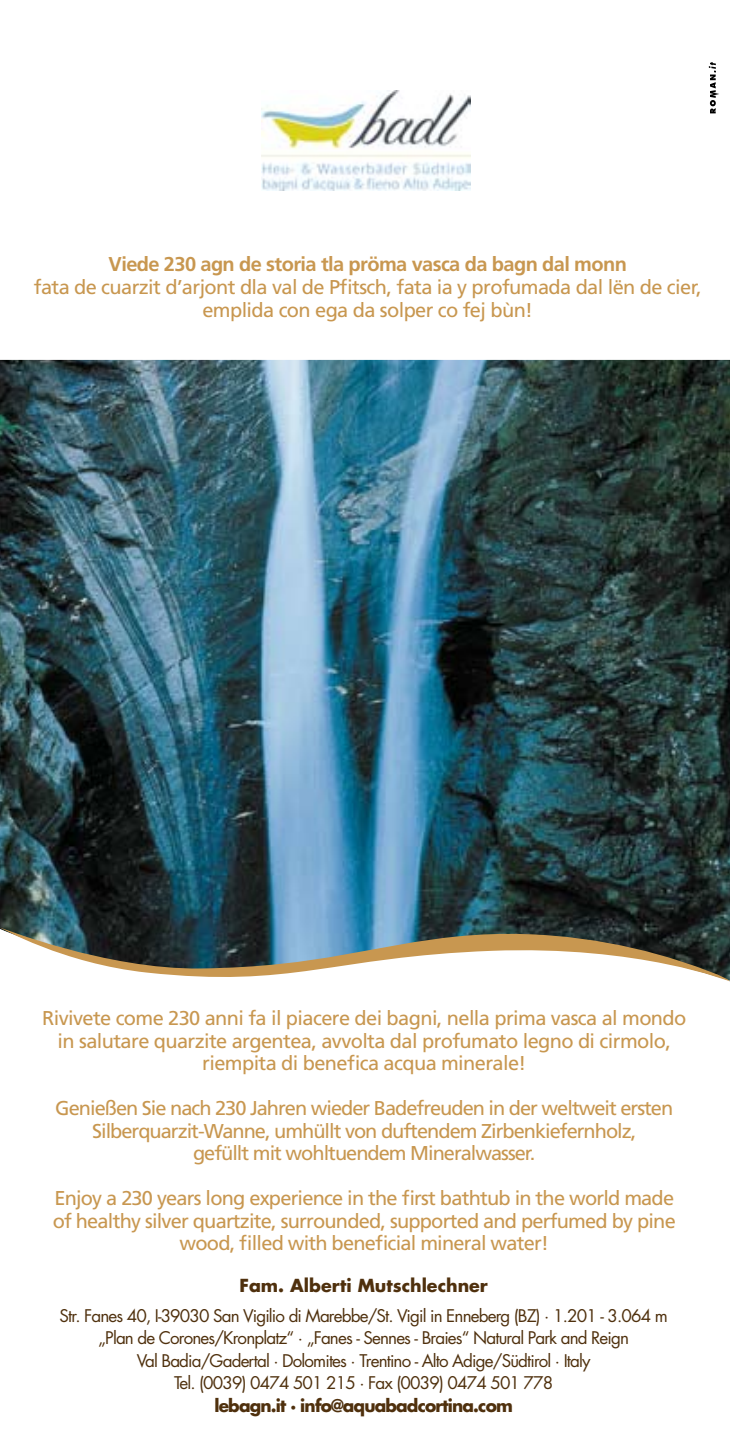
<style>
.page{position:relative;width:730px;height:1453px;background:#fff}
.page>*{position:absolute;margin:0;border:0;box-sizing:border-box;transform-origin:0 0}
.t1{font:20px/22.5px "Frutiger";letter-spacing:-.04em;color:#c89750;text-align:center}
.t2{font:700 20px "Frutiger";letter-spacing:-.03em;color:#c89750}
.t3{font:700 17.5px "Futura";color:#4f300d}
.t4{font:17px/22.5px "Futura";letter-spacing:-.05em;color:#4f300d;text-align:center}
.t5{font:700 17px "Futura";letter-spacing:-.05em;color:#4f300d}
</style>
<div class="page">
<img style="left:0;top:360px;width:730px;height:560px">
<svg style="left:0;top:927px;width:730px;height:55px"></svg>
<svg style="left:709px;top:62px;width:10px;height:51px"></svg>
<img style="left:261px;top:90px;width:209px;height:100px">
<p class="t2" style="left:108px;top:252px;width:520px">Viede 230 agn de storia tla pröma vasca da bagn dal monn</p>
<p class="t1" style="left:34px;top:275px;width:669px;line-height:23.2px">fata de cuarzit d’arjont dla val de Pfitsch, fata ia y profumada dal lën de cier, emplida con ega da solper co fej bùn!</p>
<p class="t1" style="left:42px;top:1007px;width:646px">Rivivete come 230 anni fa il piacere dei bagni, nella prima vasca al mondo in salutare quarzite argentea, avvolta dal profumato legno di cirmolo, riempita di benefica acqua minerale!</p>
<p class="t1" style="left:55px;top:1097px;width:619px">Genießen Sie nach 230 Jahren wieder Badefreuden in der weltweit ersten<br>Silberquarzit-Wanne, umhüllt von duftendem Zirbenkiefernholz,<br>gefüllt mit wohltuendem Mineralwasser.</p>
<p class="t1" style="left:53px;top:1187px;width:625px">Enjoy a 230 years long experience in the first bathtub in the world made of healthy silver quartzite, surrounded, supported and perfumed by pine wood, filled with beneficial mineral water!</p>
<p class="t3" style="left:240px;top:1273px;width:250px">Fam. Alberti Mutschlechner</p>
<p class="t4" style="left:60px;top:1304px;width:610px">Str. Fanes 40, I-39030 San Vigilio di Marebbe/St. Vigil in Enneberg (BZ) · 1.201 - 3.064 m „Plan de Corones/Kronplatz“ · „Fanes - Sennes - Braies“ Natural Park and Reign<br>Val Badia/Gadertal · Dolomites · Trentino - Alto Adige/Südtirol · Italy<br>Tel. (0039) 0474 501 215 · Fax (0039) 0474 501 778</p>
<p class="t5" style="left:214px;top:1393px;width:300px">lebagn.it · info@aquabadcortina.com</p>
</div>
